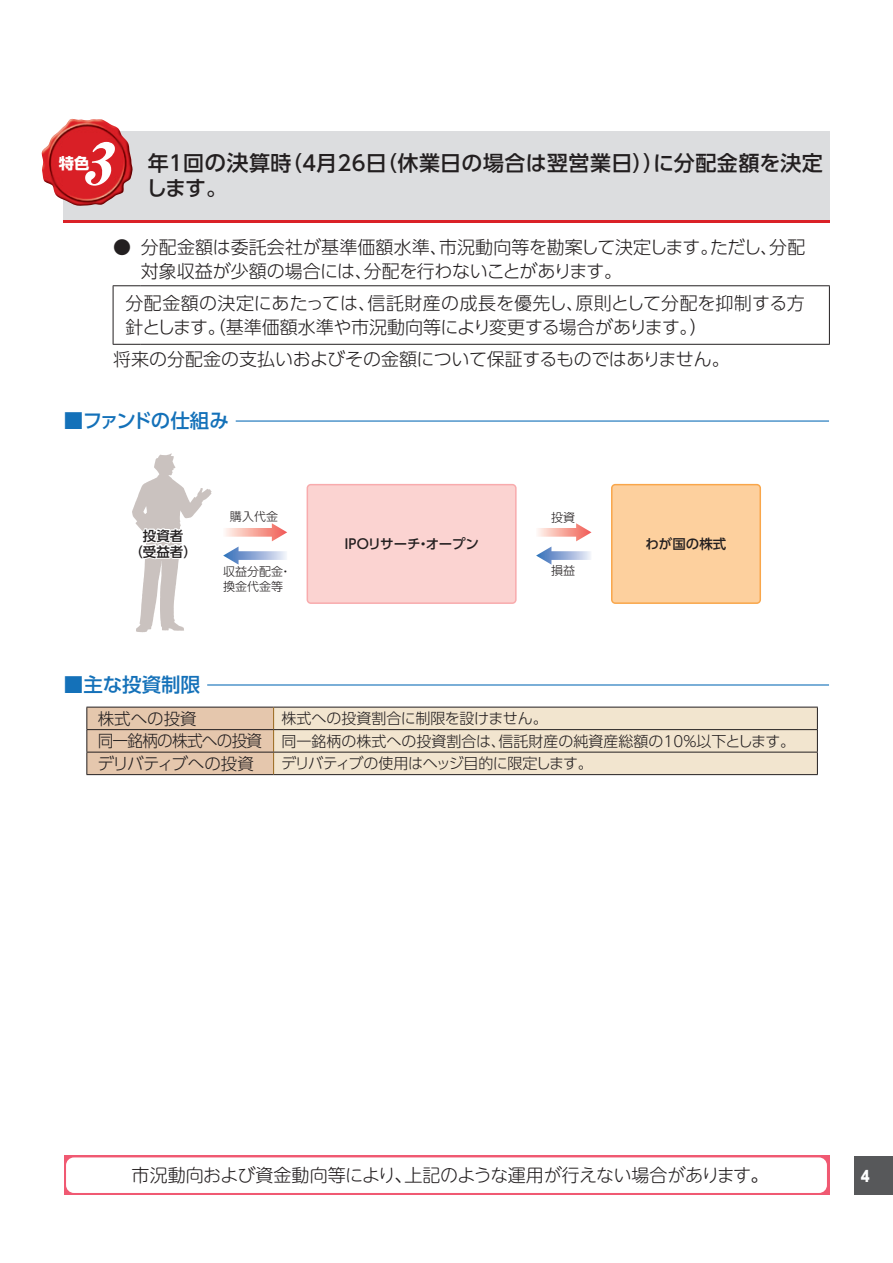
<style>
.page{position:relative;width:893px;height:1263px;background:#fff}
.page>*{position:absolute;margin:0;border:0;box-sizing:border-box;transform-origin:0 0}
.t1{font:italic 58.5px "Midashi Min Pr 5 MA31";color:#fff;scale:1.04 1}
.t2{font:500 21px/25px "UD Shin Go Pro";letter-spacing:.01em;color:#231f20}
.t3{font:500 19.5px "UD Shin Go Pro";letter-spacing:-.06em;color:#1471b9}
.t4{font:500 19.5px "UD Shin Go Pro";letter-spacing:-.005em;color:#1471b9}
.t5{font:300 18px/24px "UD Shin Go Pro";color:#231f20}
.t6{font:300 18px "UD Shin M Go Pro";letter-spacing:-.01em;color:#231f20}
.t7{font:300 16.5px "UD Shin Go Pro";letter-spacing:-.03em;color:#231f20}
.t8{font:300 16.5px "UD Shin Go Pro";color:#231f20}
.t9{font:700 15.3px "UD Shin Go Pro";color:#fff}
.t10{font:300 15px/22.5px "UD Shin Go Pro";color:#231f20}
.t11{font:300 15px "UD Shin Go Pro";letter-spacing:-.035em;color:#231f20}
.t12{font:800 15px "UD Shin Go Pro";color:#fff;scale:.9 1}
.t13{font:500 13.5px/15.8px "UD Shin Go Pro";letter-spacing:-.005em;color:#231f20;text-align:center}
.t14{font:500 13.5px "UD Shin Go Pro";letter-spacing:-.03em;color:#231f20}
.t15{font:300 12px/15px "UD Shin Go Pro";color:#231f20}
.s1{font-size:21.75px}
.s2{font-size:16.5px}
</style>
<div class="page">
<div style="left:855px;top:1157px;width:38px;height:38px;background:#57585a"></div>
<div style="left:63px;top:131px;width:766px;height:92px;background:#dcdddf"></div>
<hr style="left:63px;top:220px;width:766px;height:3px;background:#da2128">
<img style="left:41px;top:119px;width:92px;height:87px">
<svg style="left:113px;top:285px;width:28px;height:1px"></svg>
<hr style="left:113px;top:286px;width:1px;height:58px;background:#231f20">
<hr style="left:141px;top:285px;width:689px;height:1px;background:#231f20">
<hr style="left:829px;top:286px;width:1px;height:58px;background:#231f20">
<svg style="left:113px;top:344px;width:28px;height:1px"></svg>
<hr style="left:141px;top:344px;width:689px;height:1px;background:#231f20">
<hr style="left:236px;top:420px;width:593px;height:2px;background:#1471b9">
<div style="left:307px;top:484px;width:210px;height:120px;background:#fbd3d1"></div>
<svg style="left:536px;top:523px;width:55px;height:42px"></svg>
<svg style="left:223px;top:523px;width:64px;height:42px"></svg>
<svg style="left:132px;top:453px;width:80px;height:179px"></svg>
<div style="left:611px;top:484px;width:150px;height:120px;background:#fdd09e"></div>
<hr style="left:207px;top:684px;width:622px;height:1px;background:#1471b9">
<svg style="left:86px;top:707px;width:732px;height:68px;background:#e6d5c0"></svg>
<hr style="left:86px;top:729px;width:188px;height:1px;background:#231f20">
<hr style="left:274px;top:729px;width:544px;height:1px;background:#231f20">
<hr style="left:86px;top:752px;width:188px;height:1px;background:#231f20">
<hr style="left:274px;top:752px;width:544px;height:1px;background:#231f20">
<div style="left:64px;top:1155px;width:765px;height:40px;background:#f05972"></div>
<div style="left:66px;top:1157px;width:761px;height:36px;background:#fff;border-radius:8px"></div>
<h1 class="t1" style="left:80px;top:118px;width:49px">3</h1>
<p class="t2" style="left:146px;top:150px;width:678px">年１回<span class="s1">の決</span>算時（４月26日（休業日の場合は翌営業日））に分配金額を決定します。</p>
<p class="t9" style="left:59px;top:150px;width:32px">特色</p>
<p class="t5" style="left:141px;top:234px;width:666px;text-indent:-28px">● 分配金額は委託会社が基準価額水準、市況動向等を勘案して決定します。ただし、分配対象収益が少額の場合には、分配を行わないことがあります。</p>
<p class="t5" style="left:125px;top:290px;width:681px">分配金額の決定にあたっては、信託財産の成長を優先し、原則として分配を抑制する方針とします。（基準価額水準や市況動向等により変更する場合があります。）</p>
<p class="t5" style="left:113px;top:347px;width:618px">将来の分配金の支払いおよびその金額について保証するものではありません。</p>
<p class="t3" style="left:64px;top:405px;width:166px">■ファンドの仕組み</p>
<p class="t15" style="left:230px;top:508px;width:49px">購入代金</p>
<p class="t15" style="left:551px;top:510px;width:25px">投資</p>
<p class="t13" style="left:129px;top:528px;width:69px">投資者<br>（受益者）</p>
<p class="t13" style="left:645px;top:536px;width:82px">わが国の株式</p>
<p class="t14" style="left:340px;top:533px;width:140px">ＩＰＯリサーチ・オープン</p>
<p class="t15" style="left:223px;top:564px;width:70px">収益分配金・換金代金等</p>
<p class="t15" style="left:551px;top:562px;width:25px">損益</p>
<p class="t4" style="left:64px;top:669px;width:138px">■主な投資制限</p>
<p class="t8" style="left:98px;top:705px;width:100px">株式への投資</p>
<p class="t10" style="left:98px;top:707px;width:699px;text-indent:184px">株式への投資割合に制限を設けません。<br><span class="s2">同一銘柄の株式への投資</span> 同一銘柄の株式への投資割合は、信託財産の純資産総額の10％以下とします。</p>
<p class="t7" style="left:97px;top:750px;width:158px">デリバティブへの投資</p>
<p class="t11" style="left:281px;top:751px;width:313px">デリバティブの使用はヘッジ目的に限定します。</p>
<p class="t6" style="left:132px;top:1161px;width:638px">市況動向および資金動向等により、上記のような運用が行えない場合があります。</p>
<p class="t12" style="left:861px;top:1163px;width:11px">4</p>
</div>
